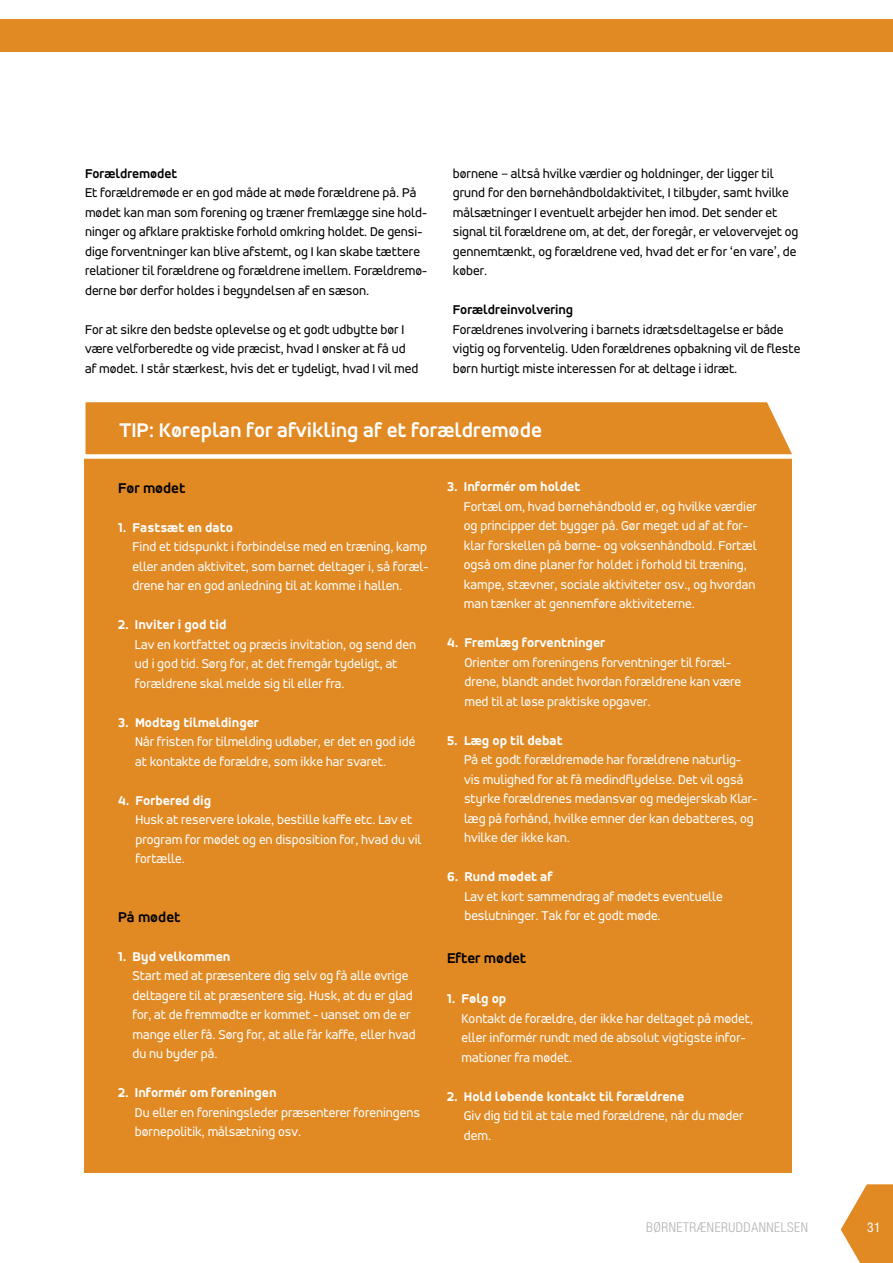
<style>
.page{position:relative;width:893px;height:1263px;background:#fff}
.page>*{position:absolute;margin:0;border:0;box-sizing:border-box;transform-origin:0 0}
.t1{font:700 21px "Accord Alt";color:#fff}
.t2{font:700 15px "Accord Alt";color:#000}
.t3{font:13.5px/19.5px "Accord Alt";color:#fff}
.t4{font:13.5px/19.5px "Accord Alt";color:#000}
.t5{font:800 13.5px "Accord Alt";color:#fff}
.t6{font:700 13.5px "Accord Alt";color:#000}
.t7{font:300 condensed 13.5px "Helvetica Neue LT Std";letter-spacing:.04em;color:#b1b2b3}
.t8{font:condensed 13.5px "Helvetica Neue LT Std";color:#fff}
</style>
<div class="page">
<div style="left:84px;top:447px;width:708px;height:725px;background:#e18923"></div>
<svg style="left:84px;top:402px;width:708px;height:57px;background:#e49439"></svg>
<div style="left:1px;top:19px;width:892px;height:33px;background:#e18923"></div>
<svg style="left:841px;top:1184px;width:52px;height:79px"></svg>
<p class="t6" style="left:85px;top:165px;width:94px">Forældremødet</p>
<p class="t4" style="left:85px;top:183px;width:344px">Et forældremøde er en god måde at møde forældrene på. På mødet kan man som forening og træner fremlægge sine hold&shy;ninger og afklare praktiske forhold omkring holdet. De gensi&shy;dige forventninger kan blive afstemt, og I kan skabe tættere relationer til forældrene og forældrene imellem. Forældremø&shy;derne bør derfor holdes i begyndelsen af en sæson.</p>
<p class="t4" style="left:85px;top:319px;width:335px">For at sikre den bedste oplevelse og et godt udbytte bør I være velforberedte og vide præcist, hvad I ønsker at få ud af mødet. I står stærkest, hvis det er tydeligt, hvad I vil med</p>
<p class="t4" style="left:453px;top:163px;width:347px">børnene – altså hvilke værdier og holdninger, der ligger til grund for den børnehåndboldaktivitet, I tilbyder, samt hvilke målsætninger I eventuelt arbejder hen imod. Det sender et signal til forældrene om, at det, der foregår, er velovervejet og gennemtænkt, og forældrene ved, hvad det er for ‘en vare’, de køber.</p>
<p class="t6" style="left:453px;top:302px;width:122px">Forældreinvolvering</p>
<p class="t4" style="left:453px;top:319px;width:349px">Forældrenes involvering i barnets idrætsdeltagelse er både vigtig og forventelig. Uden forældrenes opbakning vil de fleste børn hurtigt miste interessen for at deltage i idræt.</p>
<h1 class="t1" style="left:120px;top:418px;width:424px">TIP: Køreplan for afvikling af et forældremøde</h1>
<p class="t2" style="left:118px;top:479px;width:69px">Før mødet</p>
<p class="t5" style="left:118px;top:519px;width:116px">1. Fastsæt en dato</p>
<p class="t3" style="left:133px;top:537px;width:297px;text-align:justify">Find et tidspunkt i forbindelse med en træning, kamp eller anden aktivitet, som barnet deltager i, så foræl&shy;drene har en god anledning til at komme i hallen.</p>
<p class="t5" style="left:118px;top:617px;width:110px">2. Inviter i god tid</p>
<p class="t3" style="left:135px;top:634px;width:283px">Lav en kortfattet og præcis invitation, og send den ud i god tid. Sørg for, at det fremgår tydeligt, at forældrene skal melde sig til eller fra.</p>
<p class="t5" style="left:118px;top:714px;width:142px">3. Modtag tilmeldinger</p>
<p class="t3" style="left:135px;top:732px;width:282px">Når fristen for tilmelding udløber, er det en god idé at kontakte de forældre, som ikke har svaret.</p>
<p class="t5" style="left:118px;top:792px;width:95px">4. Forbered dig</p>
<p class="t3" style="left:135px;top:810px;width:287px">Husk at reservere lokale, bestille kaffe etc. Lav et program for mødet og en disposition for, hvad du vil fortælle.</p>
<p class="t2" style="left:118px;top:908px;width:64px">På mødet</p>
<p class="t5" style="left:118px;top:948px;width:114px">1. Byd velkommen</p>
<p class="t3" style="left:133px;top:966px;width:285px">Start med at præsentere dig selv og få alle øvrige deltagere til at præsentere sig. Husk, at du er glad for, at de fremmødte er kommet - uanset om de er mange eller få. Sørg for, at alle får kaffe, eller hvad du nu byder på.</p>
<p class="t5" style="left:118px;top:1085px;width:160px">2. Informér om foreningen</p>
<p class="t3" style="left:135px;top:1102px;width:287px">Du eller en foreningsleder præsenterer foreningens børnepolitik, målsætning osv.</p>
<p class="t5" style="left:447px;top:479px;width:135px">3. Informér om holdet</p>
<p class="t3" style="left:464px;top:497px;width:295px">Fortæl om, hvad børnehåndbold er, og hvilke værdier og principper det bygger på. Gør meget ud af at for&shy;klar forskellen på børne- og voksenhåndbold. Fortæl også om dine planer for holdet i forhold til træning, kampe, stævner, sociale aktiviteter osv., og hvordan man tænker at gennemføre aktiviteterne.</p>
<p class="t5" style="left:447px;top:635px;width:160px">4. Fremlæg forventninger</p>
<p class="t3" style="left:464px;top:653px;width:278px">Orienter om foreningens forventninger til foræl&shy;drene, blandt andet hvordan forældrene kan være med til at løse praktiske opgaver.</p>
<p class="t5" style="left:447px;top:733px;width:117px">5. Læg op til debat</p>
<p class="t3" style="left:464px;top:750px;width:295px">På et godt forældremøde har forældrene naturlig&shy;vis mulighed for at få medindflydelse. Det vil også styrke forældrenes medansvar og medejerskab Klar&shy;læg på forhånd, hvilke emner der kan debatteres, og hvilke der ikke kan.</p>
<p class="t5" style="left:447px;top:869px;width:107px">6. Rund mødet af</p>
<p class="t3" style="left:464px;top:887px;width:260px">Lav et kort sammendrag af mødets eventuelle beslutninger. Tak for et godt møde.</p>
<p class="t2" style="left:447px;top:949px;width:81px">Efter mødet</p>
<p class="t5" style="left:447px;top:991px;width:61px">1. Følg op</p>
<p class="t3" style="left:461px;top:1008px;width:293px">Kontakt de forældre, der ikke har deltaget på mødet, eller informér rundt med de absolut vigtigste infor&shy;mationer fra mødet.</p>
<p class="t5" style="left:447px;top:1088px;width:239px">2. Hold løbende kontakt til forældrene</p>
<p class="t3" style="left:464px;top:1106px;width:281px">Giv dig tid til at tale med forældrene, når du møder dem.</p>
<p class="t7" style="left:646px;top:1220px;width:163px">BØRNETRÆNERUDDANNELSEN</p>
<p class="t8" style="left:867px;top:1220px;width:15px">31</p>
</div>
